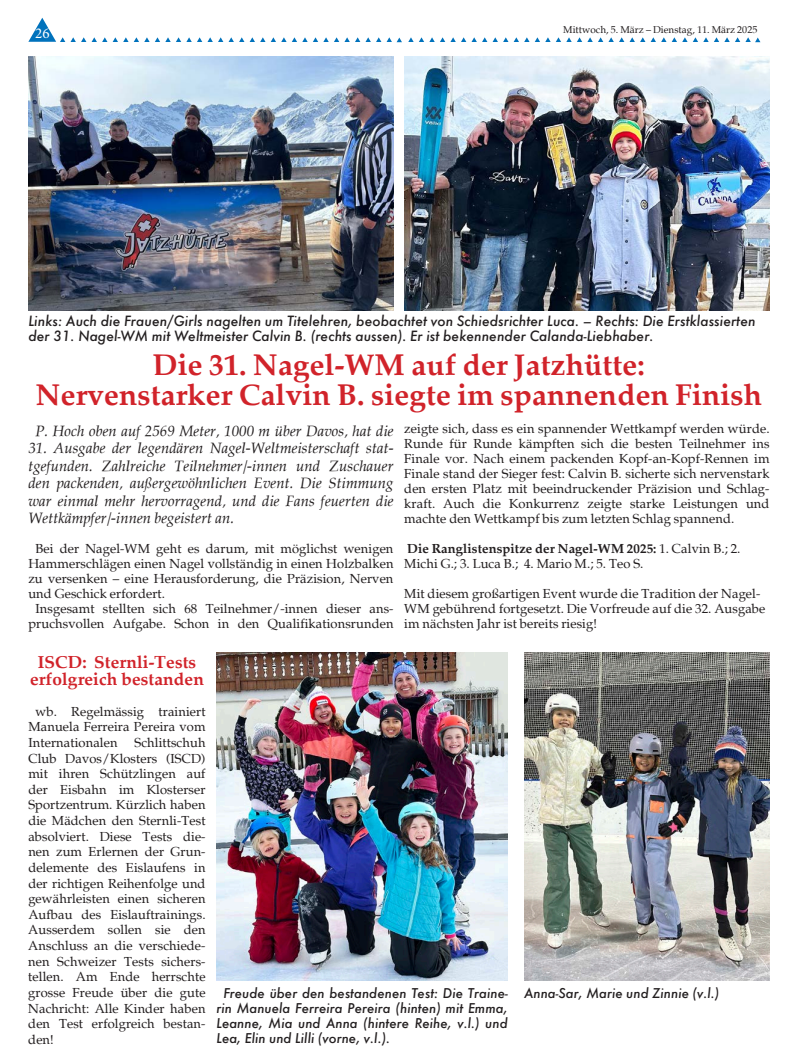
<style>
.page{position:relative;width:798px;height:1063px;background:#fff}
.page>*{position:absolute;margin:0;border:0;box-sizing:border-box;transform-origin:0 0}
.Lauftext{font:700 30px "Palatia";color:#d1232a}
.Lauftext-2{font:700 17.5px "Palatia";color:#d1232a}
.Lauftext-3{font:italic 15px/17.5px "Palatia";color:#231f20;text-align:justify}
.t1{font:15px "Minion Pro";color:#fff}
.Lauftext-4{font:italic 500 13.75px/15px "Futura";color:#231f20}
.Lauftext-5{font:13.12px/15.6px "Palatia";color:#231f20;text-align:justify}
.Lauftext-6{font:italic 500 13.12px/15px "Futura";color:#231f20;text-align:justify}
.t2{font:10px "Palatia";color:#231f20}
.s1{font-weight:700}
</style>
<div class="page">
<svg style="left:113px;top:37px;width:15px;height:5px"></svg>
<svg style="left:134px;top:37px;width:15px;height:5px"></svg>
<svg style="left:155px;top:37px;width:152px;height:5px"></svg>
<svg style="left:313px;top:37px;width:15px;height:5px"></svg>
<svg style="left:334px;top:37px;width:15px;height:5px"></svg>
<svg style="left:28px;top:18px;width:79px;height:24px"></svg>
<svg style="left:355px;top:37px;width:47px;height:5px"></svg>
<svg style="left:408px;top:37px;width:47px;height:5px"></svg>
<svg style="left:461px;top:37px;width:15px;height:5px"></svg>
<svg style="left:482px;top:37px;width:15px;height:5px"></svg>
<svg style="left:503px;top:37px;width:152px;height:5px"></svg>
<svg style="left:661px;top:37px;width:15px;height:5px"></svg>
<svg style="left:682px;top:37px;width:15px;height:5px"></svg>
<svg style="left:703px;top:37px;width:57px;height:5px"></svg>
<img style="left:404px;top:57px;width:365px;height:253px">
<img style="left:28px;top:57px;width:365px;height:253px">
<img style="left:216px;top:652px;width:291px;height:329px">
<img style="left:524px;top:652px;width:245px;height:329px">
<p class="t1" style="left:35px;top:23px;width:16px">26</p>
<p class="t2" style="left:563px;top:23px;width:195px">Mittwoch, 5. März – Dienstag, 11. März 2025</p>
<p class="Lauftext-4" style="left:28px;top:313px;width:728px">Links: Auch die Frauen/Girls nagelten um Titelehren, beobachtet von Schiedsrichter Luca. – Rechts: Die Erstklassierten der 31. Nagel-WM mit Weltmeister Calvin B. (rechts aussen). Er ist bekennender Calanda-Liebhaber.</p>
<p class="Lauftext" style="left:153px;top:347px;width:494px">Die 31. Nagel-WM auf der Jatzhütte:</p>
<p class="Lauftext" style="left:36px;top:377px;width:728px">Nervenstarker Calvin B. siegte im spannenden Finish</p>
<p class="Lauftext-3" style="left:35px;top:422px;width:360px">P. Hoch oben auf 2569 Meter, 1000 m über Davos, hat die</p>
<p class="Lauftext-3" style="left:28px;top:440px;width:367px">31. Ausgabe der legendären Nagel-Weltmeisterschaft stat&shy;tgefunden. Zahlreiche Teilnehmer/-innen und Zuschauer den packenden, außergewöhnlichen Event. Die Stimmung war einmal mehr hervorragend, und die Fans feuerten die Wettkämpfer/-innen begeistert an.</p>
<p class="Lauftext-5" style="left:28px;top:542px;width:367px;line-height:15px;text-indent:7px">Bei der Nagel-WM geht es darum, mit möglichst wenigen Hammerschlägen einen Nagel vollständig in einen Holzbalken zu versenken – eine Herausforderung, die Präzision, Nerven und Geschick erfordert.</p>
<p class="Lauftext-5" style="left:28px;top:602px;width:367px;line-height:15px;text-align:center">Insgesamt stellten sich 68 Teilnehmer/-innen dieser ans&shy;pruchsvollen Aufgabe. Schon in den Qualifikationsrunden</p>
<p class="Lauftext-5" style="left:404px;top:421px;width:367px;line-height:15px">zeigte sich, dass es ein spannender Wettkampf werden würde.<br>Runde für Runde kämpften sich die besten Teilnehmer ins Finale vor. Nach einem packenden Kopf-an-Kopf-Rennen im Finale stand der Sieger fest: Calvin B. sicherte sich nervenstark den ersten Platz mit beeindruckender Präzision und Schlag&shy;kraft. Auch die Konkurrenz zeigte starke Leistungen und machte den Wettkampf bis zum letzten Schlag spannend.</p>
<p class="Lauftext-5" style="left:404px;top:541px;width:338px;line-height:15px"><span class="s1">Die Ranglistenspitze der Nagel-WM 2025:</span> 1. Calvin B.; 2.<br>Michi G.; 3. Luca B.; 4. Mario M.; 5. Teo S.</p>
<p class="Lauftext-5" style="left:404px;top:586px;width:363px;line-height:15px;text-align:left">Mit diesem großartigen Event wurde die Tradition der Nagel-<br>WM gebührend fortgesetzt. Die Vorfreude auf die 32. Ausgabe im nächsten Jahr ist bereits riesig!</p>
<p class="Lauftext-2" style="left:38px;top:651px;width:160px">ISCD: Sternli-Tests</p>
<p class="Lauftext-2" style="left:30px;top:669px;width:176px">erfolgreich bestanden</p>
<p class="Lauftext-5" style="left:28px;top:704px;width:179px;text-indent:7px">wb. Regelmässig trainiert Manuela Ferreira Pereira vom Internationalen</p>
<p class="Lauftext-5" style="left:28px;top:735px;width:179px;text-indent:106px">Schlittschuh Club Davos/Klosters (ISCD) mit ihren Schützlingen auf der Eisbahn im Klosterser Sportzentrum. Kürzlich haben die Mädchen den Sternli-Test absolviert. Diese Tests die&shy;nen zum Erlernen der Grun&shy;delemente des Eislaufens in der richtigen Reihenfolge und gewährleisten einen sicheren Aufbau des Eislauftrainings.<br>Ausserdem sollen sie den Anschluss an die verschiede&shy;nen Schweizer Tests sichers&shy;tellen. Am Ende herrschte grosse Freude über die gute Nachricht: Alle Kinder haben den Test erfolgreich bestan&shy;den!</p>
<p class="Lauftext-6" style="left:216px;top:985px;width:293px;text-indent:7px">Freude über den bestandenen Test: Die Traine&shy;rin Manuela Ferreira Pereira (hinten) mit Emma, Leanne, Mia und Anna (hintere Reihe, v.l.) und Lea, Elin und Lilli (vorne, v.l.).</p>
<p class="Lauftext-6" style="left:524px;top:985px;width:197px">Anna-Sar, Marie und Zinnie (v.l.)</p>
</div>
